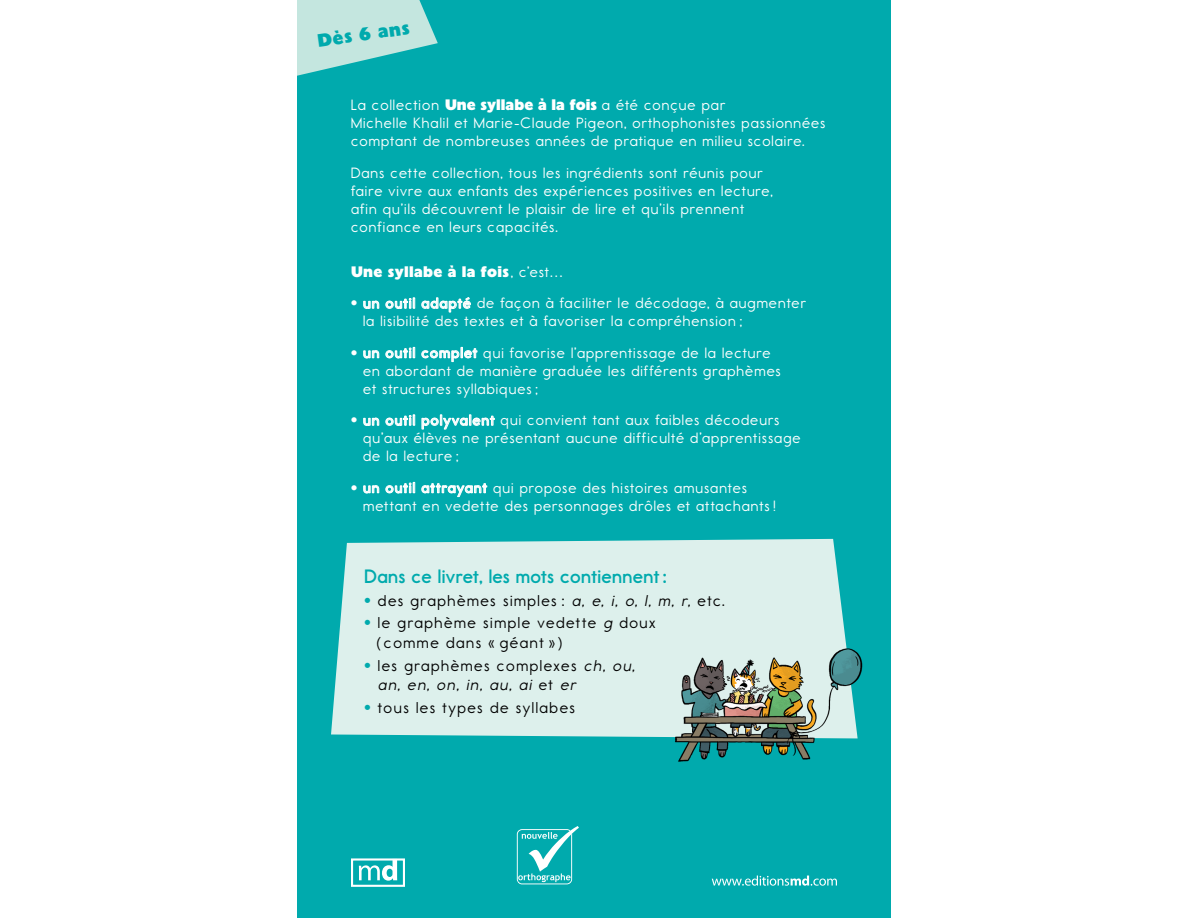
<style>
.page{position:relative;width:1188px;height:918px;background:#fff}
.page>*{position:absolute;margin:0;border:0;box-sizing:border-box;transform-origin:0 0}
.t1{font:700 19.5px "Report School Rg";letter-spacing:.02em;color:#00aaad}
.t2{font:18px "Granby Elephant BQ";color:#00aaad}
.t3{font:15.75px/19.5px "Report School Rg";letter-spacing:.1em;color:#000}
.t4{font:italic 15.75px/19.5px "Report School Rg";color:#000}
.t5{font:15px/18px "Report School Rg";letter-spacing:.07em;color:#fff}
.t6{font:15px "Granby Elephant BQ";letter-spacing:.02em;color:#fff}
.s1{font-family:"Granby Elephant BQ"}
.s2{font-family:"Report School Rg"}
.s3{font-weight:700}
.s4{color:#00aaad}
.s5{font-style:italic}
.s6{font-style:normal;color:#00aaad}
.s7{font-style:normal}
</style>
<div class="page">
<div style="left:284px;top:0;width:607px;height:918px;background:#00aaad"></div>
<svg style="left:297px;top:0;width:141px;height:76px"></svg>
<div style="left:351px;top:858px;width:54px;height:29px;border:2px solid #fff"></div>
<svg style="left:359px;top:859px;width:38px;height:22px"></svg>
<svg style="left:712px;top:876px;width:125px;height:10px"></svg>
<svg style="left:517px;top:826px;width:62px;height:58px"></svg>
<div style="left:331px;top:539px;width:515px;height:198px;background:#ddf0ec"></div>
<img style="left:666px;top:639px;width:197px;height:123px">
<div style="left:0;top:0;width:297px;height:918px;background:#fff"></div>
<p class="t2" style="left:316px;top:29px;width:94px;rotate:-8deg">Dès 6 ans</p>
<p class="t5" style="left:351px;top:96px;width:476px">La collection <span class="s1">Une syllabe à la fois</span> a été conçue par<br>Michelle Khalil et Marie-Claude Pigeon, orthophonistes passionnées comptant de nombreuses années de pratique en milieu scolaire.</p>
<p class="t5" style="left:351px;top:164px;width:423px">Dans cette collection, tous les ingrédients sont réunis pour faire vivre aux enfants des expériences positives en lecture, afin qu’ils découvrent le plaisir de lire et qu’ils prennent confiance en leurs capacités.</p>
<p class="t6" style="left:351px;top:262px;width:213px">Une syllabe à la fois<span class="s2">, c’est…</span></p>
<p class="t5" style="left:363px;top:294px;width:445px;text-indent:-12px"><span class="s3">• un outil adapté</span> de façon à faciliter le décodage, à augmenter la lisibilité des textes et à favoriser la compréhension ;</p>
<p class="t5" style="left:363px;top:344px;width:419px;text-indent:-12px"><span class="s3">• un outil complet</span> qui favorise l’apprentissage de la lecture en abordant de manière graduée les différents graphèmes et structures syllabiques ;</p>
<p class="t5" style="left:363px;top:411px;width:439px;text-indent:-12px"><span class="s3">• un outil polyvalent</span> qui convient tant aux faibles décodeurs qu’aux élèves ne présentant aucune difficulté d’apprentissage de la lecture ;</p>
<p class="t5" style="left:363px;top:479px;width:414px;text-indent:-12px"><span class="s3">• un outil attrayant</span> qui propose des histoires amusantes mettant en vedette des personnages drôles et attachants !</p>
<h1 class="t1" style="left:364px;top:564px;width:304px">Dans ce livret, les mots contiennent :</h1>
<p class="t3" style="left:364px;top:590px;width:362px"><span class="s4">•</span> des graphèmes simples : <span class="s5">a, e, i, o, l, m, r,</span> etc.</p>
<p class="t3" style="left:374px;top:613px;width:283px;text-indent:-9px"><span class="s4">•</span> le graphème simple vedette <span class="s5">g</span> doux (comme dans « géant »)</p>
<p class="t4" style="left:378px;top:655px;width:261px;text-indent:-13px"><span class="s6">•</span> <span class="s7">les graphèmes complexes</span> ch, ou, an, en, on, in, au, ai <span class="s7">e t</span> er</p>
<p class="t3" style="left:364px;top:698px;width:212px"><span class="s4">•</span> tous les types de syllabes</p>
</div>
